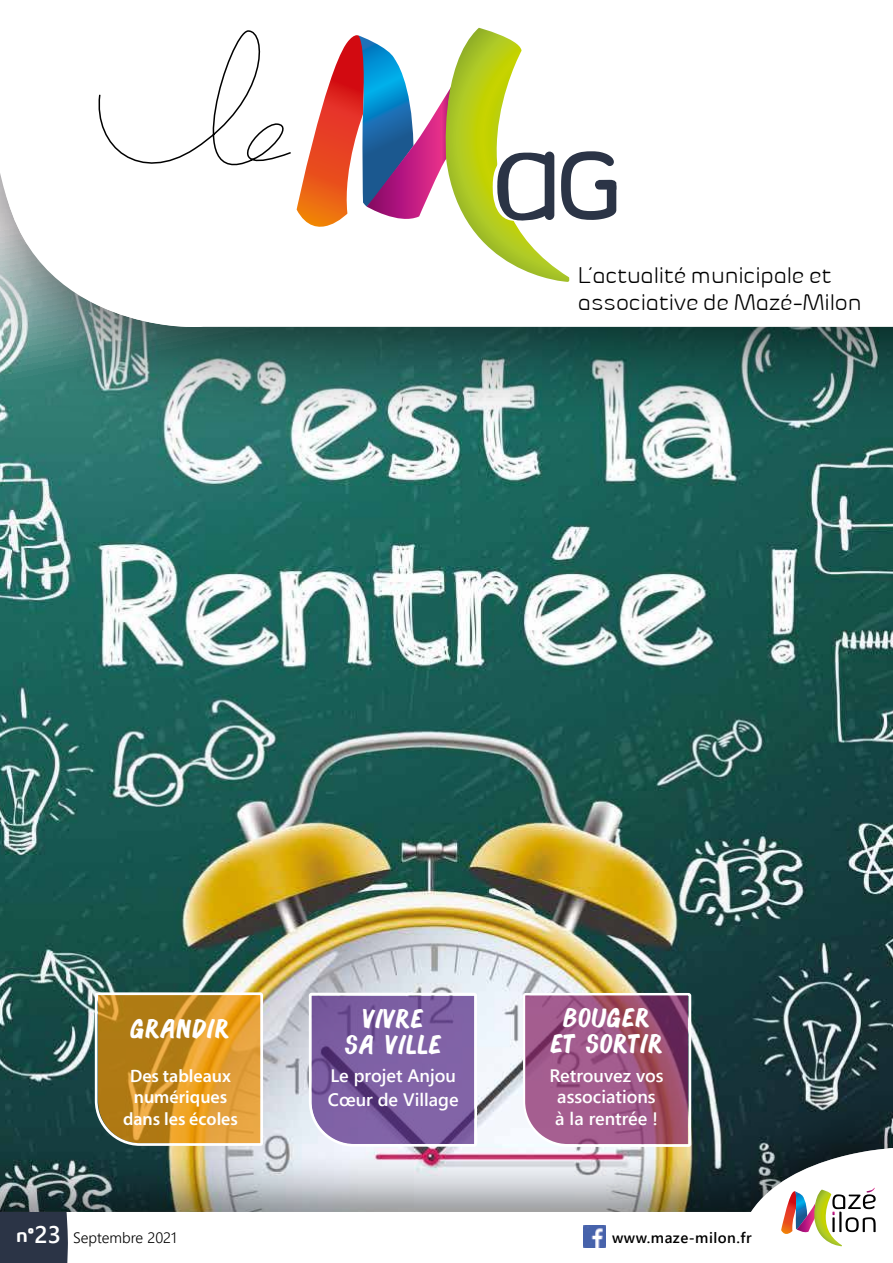
<style>
.page{position:relative;width:893px;height:1263px;background:#fff}
.page>*{position:absolute;margin:0;border:0;box-sizing:border-box;transform-origin:0 0}
.t1{font:23.7px/25.5px "Bonoco";letter-spacing:.03em;color:#fff;text-align:center}
.t2{font:300 22.5px/27px "Byom";letter-spacing:.02em;color:#000}
.t3{font:18px/21.6px "Webly Sleek UI Semibold";color:#fff}
.t4{font:600 18px/21.6px "Myriad Pro";color:#fff;text-align:center}
.t5{font:15px "Webly Sleek UI Semibold";letter-spacing:.03em;color:#000}
.t6{font:15px "Webly Sleek UI Semilight";color:#000}
.s1{font-family:"Byom";font-weight:700;font-size:19.8px;color:#fff}
.s2{font-family:"Webly Sleek UI Semibold";font-size:24px;color:#fff}
</style>
<div class="page">
<img style="left:0;top:433px;width:893px;height:655px">
<div style="left:0;top:1088px;width:893px;height:175px;background:#000;opacity:.51"></div>
<img style="left:0;top:1148px;width:736px;height:64px">
<div style="left:0;top:1212px;width:893px;height:51px;background:#fff"></div>
<svg style="left:736px;top:1147px;width:157px;height:100px"></svg>
<img style="left:584px;top:1225px;width:22px;height:22px">
<div style="left:0;top:0;width:893px;height:433px;background:#000;opacity:.75"></div>
<svg style="left:203px;top:0;width:690px;height:327px"></svg>
<svg style="left:0;top:0;width:203px;height:335px"></svg>
<svg style="left:93px;top:28px;width:525px;height:254px"></svg>
<svg style="left:522px;top:991px;width:171px;height:157px"></svg>
<svg style="left:307px;top:991px;width:171px;height:157px"></svg>
<svg style="left:93px;top:991px;width:171px;height:156px"></svg>
<div style="left:0;top:1212px;width:68px;height:51px;background:#2b3446"></div>
<p class="t2" style="left:578px;top:262px;width:284px">L’actualité municipale et associative de Mazé-Milon</p>
<h1 class="t1" style="left:131px;top:1015px;width:100px">GRANDIR</h1>
<p class="t4" style="left:123px;top:1064px;width:117px">Des tableaux numériques dans les écoles</p>
<p class="t6" style="left:16px;top:1226px;width:162px"><span class="s1">n°</span><span class="s2">23</span> Septembre 2021</p>
<h1 class="t1" style="left:345px;top:1005px;width:98px">VIVRE<br>SA VILLE</h1>
<p class="t3" style="left:328px;top:1063px;width:132px;line-height:24.3px">Le projet Anjou<br>Cœur de Village</p>
<h1 class="t1" style="left:550px;top:1004px;width:114px">BOUGER<br>ET SORTIR</h1>
<p class="t3" style="left:550px;top:1064px;width:115px;text-align:center">Retrouvez vos associations<br>à la rentrée !</p>
<p class="t5" style="left:612px;top:1226px;width:141px">www.maze-milon.fr</p>
</div>
